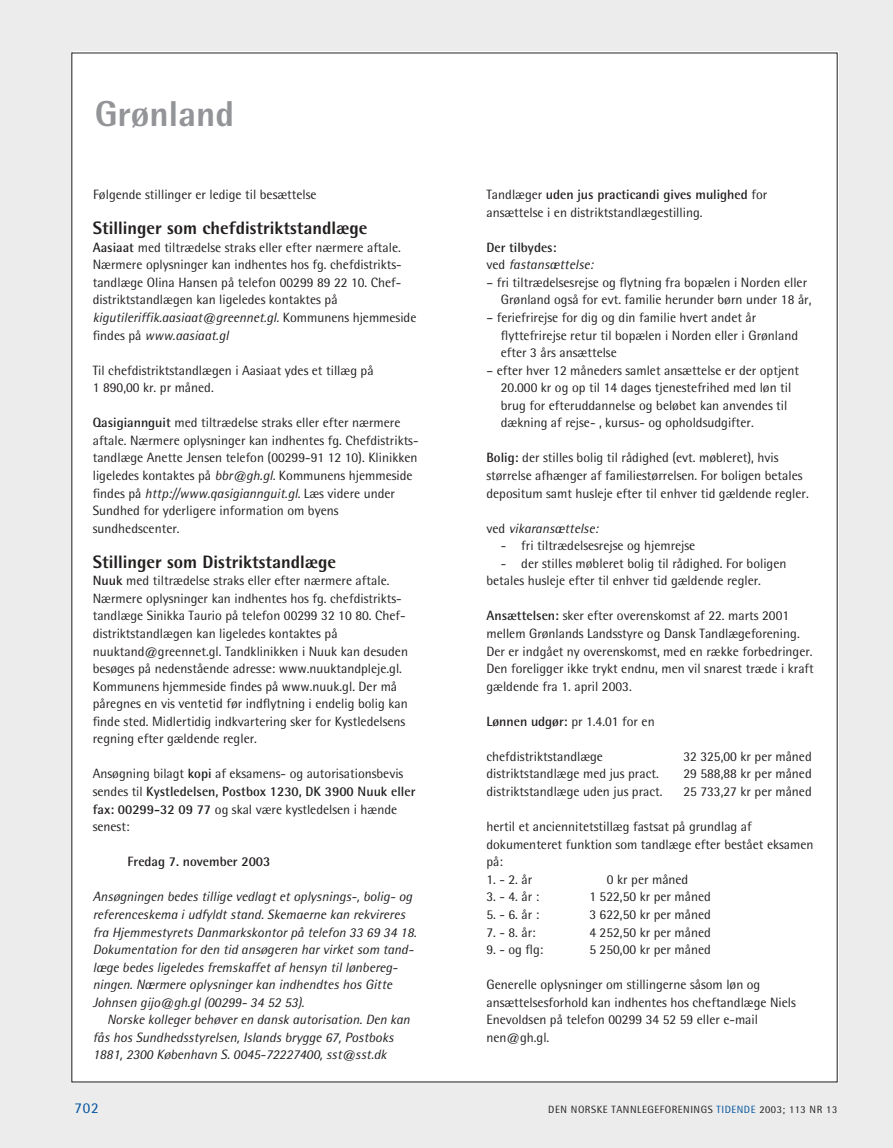
<style>
.page{position:relative;width:893px;height:1148px;background:#fff}
.page>*{position:absolute;margin:0;border:0;box-sizing:border-box;transform-origin:0 0}
.t1{font:800 36px "Rotis Semi Sans";color:#939497}
.t2{font:800 18px "Rotis Semi Sans";color:#231f1f}
.t3{font:15px "Rotis Semi Sans";color:#00529b}
.t4{font:13.5px/17.5px "Rotis Semi Sans";color:#231f1f}
.t5{font:italic 13.5px/17.5px "Rotis Semi Sans";color:#231f1f}
.t6{font:700 13.5px "Rotis Semi Sans";color:#231f1f}
.t7{font:10.5px "Rotis Semi Sans";letter-spacing:.05em;color:#231f1f}
.s1{font-weight:700}
.s2{font-style:italic}
.s3{font-weight:700;font-style:normal}
.s4{font-style:normal}
.s5{color:#00529b}
</style>
<div class="page">
<div style="left:0;top:0;width:892px;height:1147px;background:#ececed"></div>
<div style="left:72px;top:53px;width:765px;height:1028px;background:#fff"></div>
<h1 class="t1" style="left:95px;top:101px;width:141px">Grønland</h1>
<p class="t4" style="left:93px;top:187px;width:225px">Følgende stillinger er ledige til besættelse</p>
<h2 class="t2" style="left:93px;top:222px;width:276px">Stillinger som chefdistriktstandlæge</h2>
<p class="t4" style="left:93px;top:240px;width:325px"><span class="s1">Aasiaat</span> med tiltrædelse straks eller efter nærmere aftale.<br>Nærmere oplysninger kan indhentes hos fg. chefdistrikts&shy;tandlæge Olina Hansen på telefon 00299 89 22 10. Chef&shy;distriktstandlægen kan ligeledes kontaktes på <span class="s2">kigutileriffik.aasiaat@greennet.gl.</span> Kommunens hjemmeside findes på <span class="s2">www.aasiaat.gl</span></p>
<p class="t4" style="left:93px;top:363px;width:282px">Til chefdistriktstandlægen i Aasiaat ydes et tillæg på<br>1 890,00 kr. pr måned.</p>
<p class="t4" style="left:93px;top:415px;width:327px"><span class="s1">Qasigiannguit</span> med tiltrædelse straks eller efter nærmere aftale. Nærmere oplysninger kan indhentes fg. Chefdistrikts&shy;tandlæge Anette Jensen telefon (00299-91 12 10). Klinikken ligeledes kontaktes på <span class="s2">bbr@gh.gl.</span> Kommunens hjemmeside findes på <span class="s2">http://www.qasigiannguit.gl</span>. Læs videre under Sundhed for yderligere information om byens sundhedscenter.</p>
<h2 class="t2" style="left:93px;top:555px;width:245px">Stillinger som Distriktstandlæge</h2>
<p class="t4" style="left:93px;top:573px;width:317px"><span class="s1">Nuuk</span> med tiltrædelse straks eller efter nærmere aftale.<br>Nærmere oplysninger kan indhentes hos fg. chefdistrikts&shy;tandlæge Sinikka Taurio på telefon 00299 32 10 80. Chef&shy;distriktstandlægen kan ligeledes kontaktes på nuuktand@greennet.gl. Tandklinikken i Nuuk kan desuden besøges på nedenstående adresse: www.nuuktandpleje.gl.<br>Kommunens hjemmeside findes på www.nuuk.gl. Der må påregnes en vis ventetid før indflytning i endelig bolig kan finde sted. Midlertidig indkvartering sker for Kystledelsens regning efter gældende regler.</p>
<p class="t4" style="left:93px;top:766px;width:324px">Ansøgning bilagt <span class="s1">kopi</span> af eksamens- og autorisationsbevis sendes til <span class="s1">Kystledelsen, Postbox 1230, DK 3900 Nuuk eller fax: 00299-32 09 77</span> og skal være kystledelsen i hænde senest:</p>
<p class="t6" style="left:128px;top:857px;width:144px">Fredag 7. november 2003</p>
<p class="t5" style="left:93px;top:889px;width:325px">Ansøgningen bedes tillige vedlagt et oplysnings-, bolig- og referenceskema i udfyldt stand. Skemaerne kan rekvireres fra Hjemmestyrets Danmarkskontor på telefon 33 69 34 18.<br>Dokumentation for den tid ansøgeren har virket som tand&shy;læge bedes ligeledes fremskaffet af hensyn til lønbereg&shy;ningen. Nærmere oplysninger kan indhendtes hos Gitte Johnsen gijo@gh.gl (00299- 34 52 53).</p>
<p class="t5" style="left:93px;top:1012px;width:319px;text-indent:14px">Norske kolleger behøver en dansk autorisation. Den kan fås hos Sundhedsstyrelsen, Islands brygge 67, Postboks<br>1881, 2300 København S. 0045-72227400, sst@sst.dk</p>
<p class="t4" style="left:486px;top:187px;width:282px">Tandlæger <span class="s1">uden jus practicandi gives mulighed</span> for ansættelse i en distriktstandlægestilling.</p>
<p class="t5" style="left:486px;top:240px;width:108px"><span class="s3">Der tilbydes:<br></span><span class="s4">ved</span> fastansættelse:</p>
<p class="t4" style="left:501px;top:275px;width:312px;text-indent:-14px">– fri tiltrædelsesrejse og flytning fra bopælen i Norden eller<br>Grønland også for evt. familie herunder børn under 18 år,</p>
<p class="t4" style="left:501px;top:310px;width:299px;text-indent:-14px">– feriefrirejse for dig og din familie hvert andet år flyttefrirejse retur til bopælen i Norden eller i Grønland efter 3 års ansættelse</p>
<p class="t4" style="left:501px;top:363px;width:299px;text-indent:-14px">– efter hver 12 måneders samlet ansættelse er der optjent 20.000 kr og op til 14 dages tjenestefrihed med løn til brug for efteruddannelse og beløbet kan anvendes til dækning af rejse- , kursus- og opholdsudgifter.</p>
<p class="t4" style="left:486px;top:450px;width:324px"><span class="s1">Bolig:</span> der stilles bolig til rådighed (evt. møbleret), hvis størrelse afhænger af familiestørrelsen. For boligen betales depositum samt husleje efter til enhver tid gældende regler.</p>
<p class="t5" style="left:486px;top:520px;width:113px"><span class="s4">ved</span> vikaransættelse:</p>
<p class="t4" style="left:501px;top:538px;width:196px">- fri tiltrædelsesrejse og hjemrejse</p>
<p class="t4" style="left:486px;top:556px;width:301px;text-indent:14px">- der stilles møbleret bolig til rådighed. For boligen betales husleje efter til enhver tid gældende regler.</p>
<p class="t4" style="left:486px;top:608px;width:329px"><span class="s1">Ansættelsen:</span> sker efter overenskomst af 22. marts 2001 mellem Grønlands Landsstyre og Dansk Tandlægeforening.<br>Der er indgået ny overenskomst, med en række forbedringer.<br>Den foreligger ikke trykt endnu, men vil snarest træde i kraft gældende fra 1. april 2003.</p>
<p class="t4" style="left:486px;top:714px;width:170px"><span class="s1">Lønnen udgør:</span> pr 1.4.01 for en</p>
<p class="t4" style="left:486px;top:749px;width:118px">chefdistriktstandlæge</p>
<p class="t4" style="left:683px;top:749px;width:130px">32 325,00 kr per måned</p>
<p class="t4" style="left:486px;top:766px;width:174px">distriktstandlæge med jus pract.</p>
<p class="t4" style="left:683px;top:766px;width:130px">29 588,88 kr per måned</p>
<p class="t4" style="left:486px;top:784px;width:178px">distriktstandlæge uden jus pract.</p>
<p class="t4" style="left:683px;top:784px;width:130px">25 733,27 kr per måned</p>
<p class="t4" style="left:486px;top:819px;width:328px">hertil et anciennitetstillæg fastsat på grundlag af dokumenteret funktion som tandlæge efter bestået eksamen på:</p>
<p class="t4" style="left:486px;top:871px;width:47px">1. - 2. år</p>
<p class="t4" style="left:607px;top:871px;width:83px">0 kr per måned</p>
<p class="t4" style="left:486px;top:889px;width:54px">3. - 4. år :</p>
<p class="t4" style="left:589px;top:889px;width:123px">1 522,50 kr per måned</p>
<p class="t4" style="left:486px;top:907px;width:54px">5. - 6. år :</p>
<p class="t4" style="left:589px;top:907px;width:123px">3 622,50 kr per måned</p>
<p class="t4" style="left:486px;top:924px;width:51px">7. - 8. år:</p>
<p class="t4" style="left:589px;top:924px;width:123px">4 252,50 kr per måned</p>
<p class="t4" style="left:486px;top:942px;width:58px">9. - og flg:</p>
<p class="t4" style="left:589px;top:942px;width:123px">5 250,00 kr per måned</p>
<p class="t4" style="left:486px;top:977px;width:311px">Generelle oplysninger om stillingerne såsom løn og ansættelsesforhold kan indhentes hos cheftandlæge Niels Enevoldsen på telefon 00299 34 52 59 eller e-mail nen@gh.gl.</p>
<p class="t3" style="left:74px;top:1102px;width:26px">702</p>
<p class="t7" style="left:548px;top:1105px;width:290px">DEN NORSKE TANNLEGEFORENINGS <span class="s5">TIDENDE</span> 2003; 113 NR 13</p>
</div>
